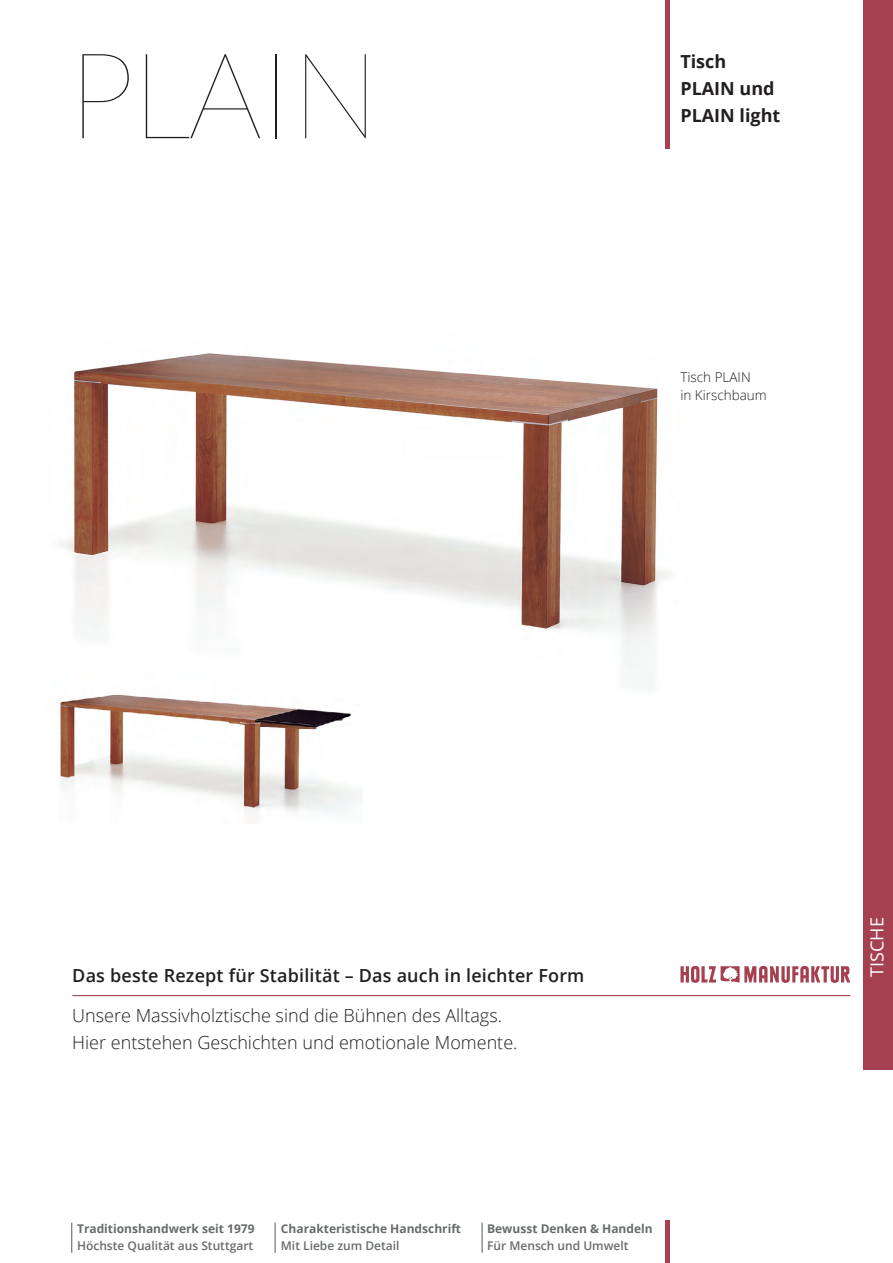
<style>
.page{position:relative;width:893px;height:1263px;background:#fff}
.page>*{position:absolute;margin:0;border:0;box-sizing:border-box;transform-origin:0 0}
.t1{font:100 120px "Lato";letter-spacing:-.02em;color:#231f20}
.t2{font:300 18px/27px "Open Sans";color:#231f20}
.t3{font:600 18px "Open Sans";letter-spacing:.01em;color:#231f20}
.t4{font:700 18px/27px "Open Sans";color:#231f20}
.t5{font:18px "Open Sans";color:#fff}
.t6{font:300 13.5px/18px "Open Sans";color:#231f20}
.t7{font:700 12px "Open Sans";color:#686b6c}
.t8{font:600 12px "Open Sans";color:#686b6c}
</style>
<div class="page">
<div style="left:665px;top:0;width:5px;height:149px;background:#a54050"></div>
<div style="left:665px;top:1220px;width:5px;height:43px;background:#a54050"></div>
<hr style="left:72px;top:995px;width:778px;height:1px;background:#a54050">
<hr style="left:71px;top:1222px;width:1px;height:31px;background:#686b6c">
<hr style="left:481px;top:1222px;width:2px;height:31px;background:#686b6c">
<hr style="left:275px;top:1222px;width:1px;height:31px;background:#686b6c">
<svg style="left:680px;top:966px;width:170px;height:17px"></svg>
<img style="left:60px;top:353px;width:611px;height:314px">
<img style="left:60px;top:659px;width:302px;height:164px">
<div style="left:863px;top:0;width:30px;height:1069px;background:#a54050"></div>
<h1 class="t1" style="left:66px;top:33px;width:315px">PLAIN</h1>
<p class="t4" style="left:680px;top:47px;width:96px">Tisch<br>PLAIN und</p>
<p class="t4" style="left:680px;top:101px;width:101px">PLAIN light</p>
<p class="t6" style="left:680px;top:368px;width:88px">Tisch PLAIN<br>in Kirschbaum</p>
<p class="t3" style="left:72px;top:963px;width:514px">Das beste Rezept für Stabilität – Das auch in leichter Form</p>
<p class="t2" style="left:72px;top:1001px;width:447px">Unsere Massivholztische sind die Bühnen des Alltags.<br>Hier entstehen Geschichten und emotionale Momente.</p>
<p class="t7" style="left:77px;top:1220px;width:179px">Traditionshandwerk seit 1979</p>
<p class="t8" style="left:77px;top:1237px;width:178px">Höchste Qualität aus Stuttgart</p>
<p class="t7" style="left:281px;top:1220px;width:182px">Charakteristische Handschrift</p>
<p class="t8" style="left:281px;top:1237px;width:120px">Mit Liebe zum Detail</p>
<p class="t7" style="left:487px;top:1220px;width:167px">Bewusst Denken &amp; Handeln</p>
<p class="t8" style="left:487px;top:1237px;width:143px">Für Mensch und Umwelt</p>
<p class="t5" style="left:864px;top:977px;width:61px;rotate:-90deg">tische</p>
</div>
